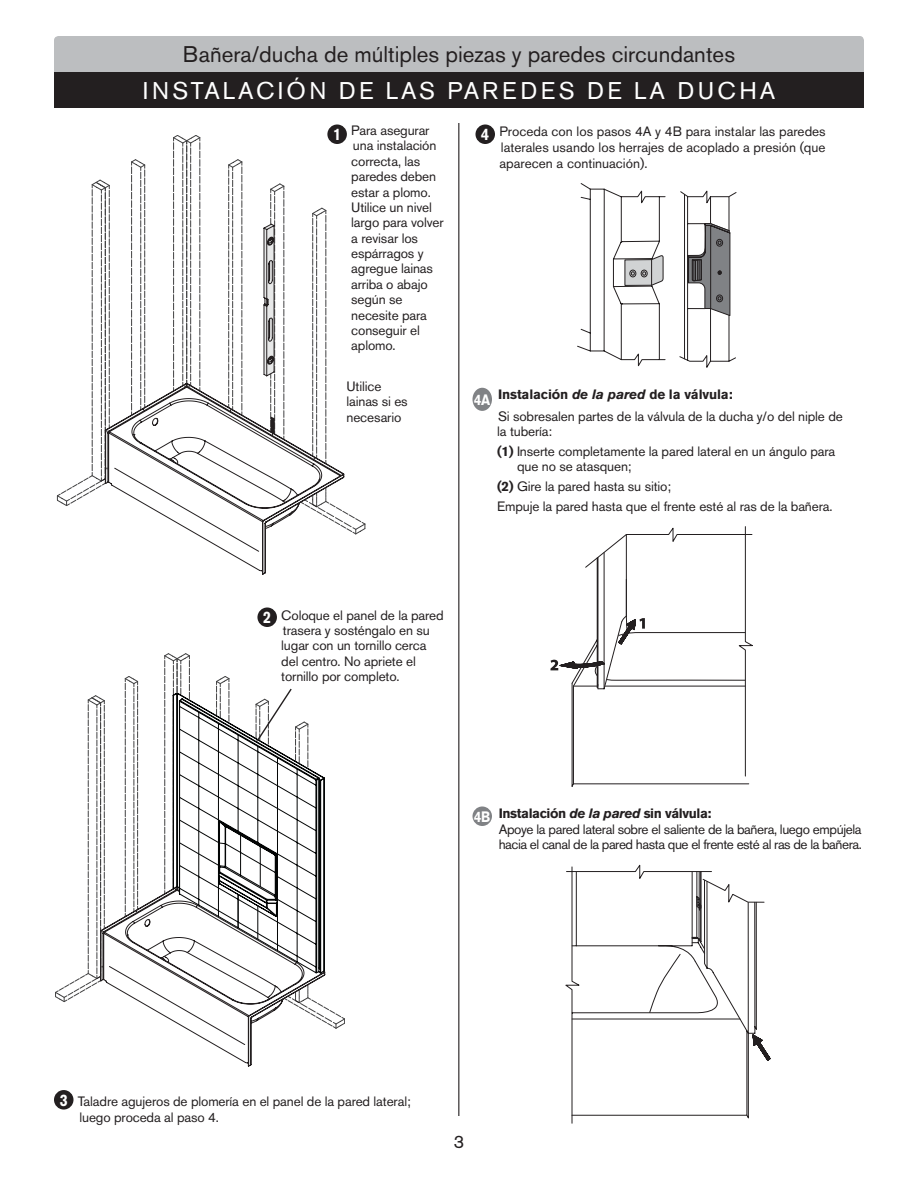
<style>
.page{position:relative;width:918px;height:1188px;background:#fff}
.page>*{position:absolute;margin:0;border:0;box-sizing:border-box;transform-origin:0 0}
.t1{font:24px "Akzidenz Grotesk BE";letter-spacing:.14em;color:#fff}
.t2{font:22.5px "Akzidenz Grotesk BE";color:#231f20}
.t3{font:18px "Akzidenz Grotesk BE";color:#231f20}
.t4{font:700 15px "Akzidenz Grotesk BE";color:#fff;scale:.86 1}
.t5{font:13.5px/15.5px "Akzidenz Grotesk BE";letter-spacing:-.01em;color:#231f20}
.t6{font:13.5px/15.5px "Akzidenz Grotesk BE";letter-spacing:-.03em;color:#231f20}
.s1{font-weight:700;font-size:16.5px;color:#fff}
.s2{font-weight:700}
.s3{font-weight:700;font-style:italic}
</style>
<div class="page">
<div style="left:54px;top:36px;width:810px;height:36px;background:#bcbec0"></div>
<div style="left:54px;top:72px;width:810px;height:36px;background:#231f20"></div>
<div style="left:54px;top:1090px;width:20px;height:20px;background:#231f20;border-radius:50%"></div>
<hr style="left:458px;top:123px;width:1px;height:993px;background:#231f20">
<svg style="left:197px;top:535px;width:69px;height:40px"></svg>
<svg style="left:56px;top:135px;width:310px;height:400px"></svg>
<div style="left:327px;top:124px;width:119px;height:233px;background:#fff"></div>
<div style="left:327px;top:124px;width:20px;height:20px;background:#231f20;border-radius:50%"></div>
<div style="left:257px;top:608px;width:20px;height:19px;background:#231f20;border-radius:50%"></div>
<svg style="left:55px;top:653px;width:290px;height:413px"></svg>
<svg style="left:571px;top:777px;width:179px;height:10px"></svg>
<svg style="left:550px;top:526px;width:203px;height:251px"></svg>
<svg style="left:571px;top:871px;width:199px;height:248px"></svg>
<svg style="left:696px;top:896px;width:5px;height:15px"></svg>
<svg style="left:571px;top:953px;width:170px;height:67px"></svg>
<svg style="left:577px;top:183px;width:159px;height:185px"></svg>
<div style="left:476px;top:124px;width:19px;height:20px;background:#231f20;border-radius:50%"></div>
<div style="left:472px;top:388px;width:20px;height:23px;background:#808285;border-radius:50%"></div>
<div style="left:472px;top:806px;width:20px;height:20px;background:#808285;border-radius:50%"></div>
<h2 class="t2" style="left:183px;top:41px;width:554px">Bañera/ducha de múltiples piezas y paredes circundantes</h2>
<h1 class="t1" style="left:143px;top:76px;width:634px">INSTALACIÓN DE LAS PAREDES DE LA DUCHA</h1>
<p class="t5" style="left:351px;top:122px;width:94px;text-indent:-18px"><span class="s1">1</span> Para asegurar una instalación correcta, las paredes deben estar a plomo.<br>Utilice un nivel largo para volver a revisar los espárragos y agregue lainas arriba o abajo según se necesite para conseguir el aplomo.</p>
<p class="t5" style="left:346px;top:378px;width:63px">Utilice lainas si es necesario</p>
<p class="t5" style="left:500px;top:124px;width:328px;text-align:justify;text-indent:-18px"><span class="s1">4</span> Proceda con los pasos 4A y 4B para instalar las paredes laterales usando los herrajes de acoplado a presión (que aparecen a continuación).</p>
<p class="t5" style="left:498px;top:384px;width:346px;line-height:21.3px"><span class="s2">Instalación</span> <span class="s3">de la pared</span> <span class="s2">de la válvula:<br></span>Si sobresalen partes de la válvula de la ducha y/o del niple de</p>
<p class="t5" style="left:497px;top:421px;width:340px;line-height:19.8px">la tubería:<br><span class="s2">(1)</span> Inserte completamente la pared lateral en un ángulo para</p>
<p class="t5" style="left:497px;top:457px;width:337px;line-height:19.8px;text-indent:20px">que no se atasquen;<br><span class="s2">(2)</span> Gire la pared hasta su sitio;<br>Empuje la pared hasta que el frente esté al ras de la bañera.</p>
<p class="t4" style="left:474px;top:391px;width:21px">4A</p>
<p class="t5" style="left:281px;top:607px;width:164px;text-indent:-18px"><span class="s1">2</span> Coloque el panel de la pared trasera y sosténgalo en su lugar con un tornillo cerca del centro. No apriete el tornillo por completo.</p>
<p class="t4" style="left:474px;top:808px;width:21px">4B</p>
<p class="t6" style="left:499px;top:806px;width:365px"><span class="s2">Instalación</span> <span class="s3">de la pared</span> <span class="s2">sin válvula:<br></span>Apoye la pared lateral sobre el saliente de la bañera, luego empújela hacia el canal de la pared hasta que el frente esté al ras de la bañera.</p>
<p class="t5" style="left:79px;top:1094px;width:333px;text-indent:-20px"><span class="s1">3</span> Taladre agujeros de plomería en el panel de la pared lateral; luego proceda al paso 4.</p>
<h3 class="t3" style="left:454px;top:1131px;width:12px">3</h3>
</div>
